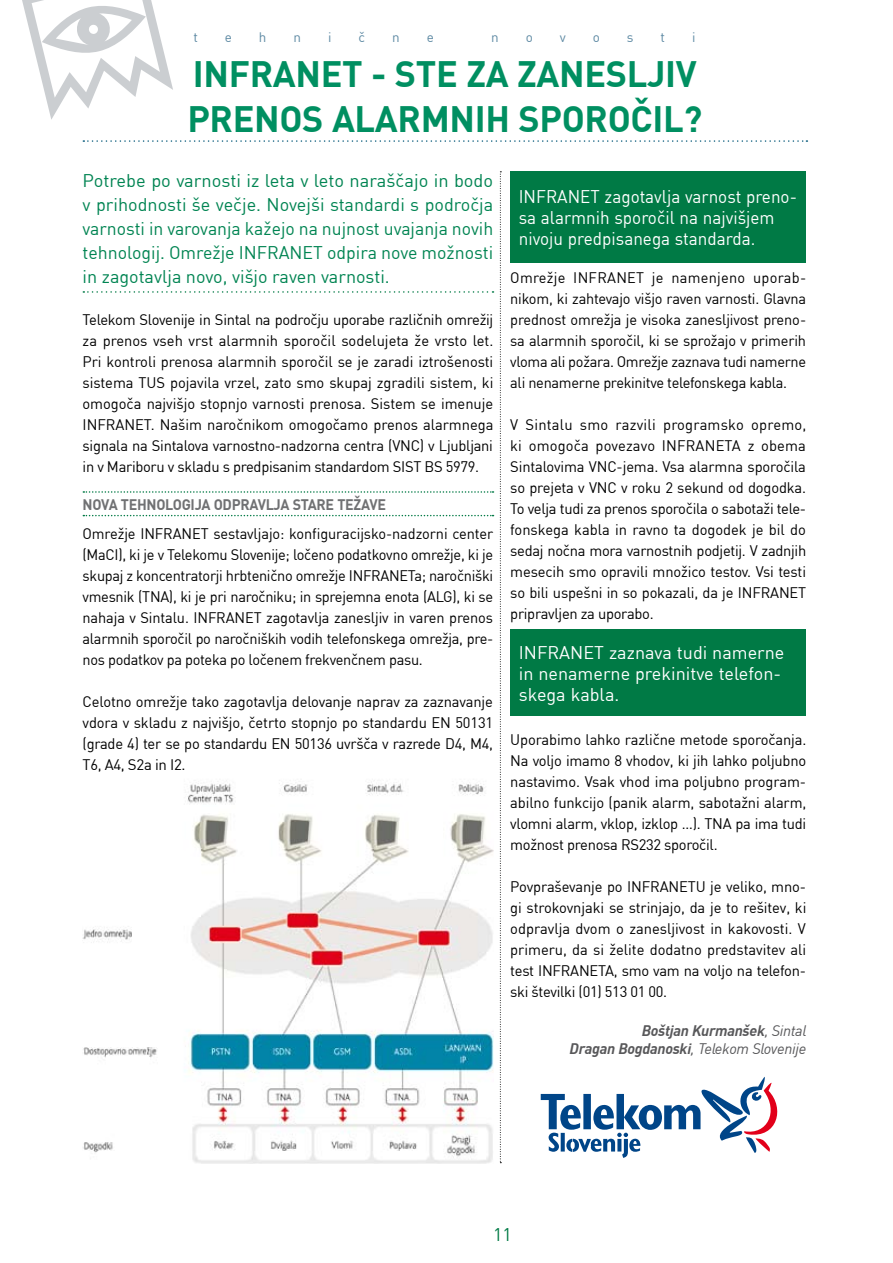
<style>
.page{position:relative;width:893px;height:1263px;background:#fff}
.page>*{position:absolute;margin:0;border:0;box-sizing:border-box;transform-origin:0 0}
.t1{font:700 36px/45px "DINCE";letter-spacing:-.01em;color:#008f61}
.t2{font:18px/24px "DINCE";color:#008452;text-align:justify}
.t3{font:18px/21px "DINCE";color:#fff;scale:.95 1}
.t4{font:18px/21px "DINCE";color:#fff}
.t5{font:18px "DINCE";color:#007a45}
.t6{font:15px/21px "DINCE";letter-spacing:-.02em;color:#000;text-align:justify}
.t7{font:italic 700 15px/18px "DINCE";letter-spacing:-.02em;color:#58585a;text-align:right}
.t8{font:700 15px "DINCE";color:#707173;scale:.95 1}
.t9{font:13.5px "DINCE";color:#5d89a3}
.s1{font-weight:400}
</style>
<div class="page">
<svg style="left:500px;top:171px;width:1px;height:992px"></svg>
<svg style="left:22px;top:0;width:151px;height:120px"></svg>
<svg style="left:83px;top:291px;width:410px;height:2px"></svg>
<svg style="left:83px;top:491px;width:410px;height:2px"></svg>
<svg style="left:83px;top:515px;width:410px;height:1px"></svg>
<svg style="left:83px;top:140px;width:724px;height:2px"></svg>
<div style="left:510px;top:171px;width:296px;height:92px;background:#007a45"></div>
<img style="left:83px;top:780px;width:410px;height:383px">
<div style="left:510px;top:629px;width:296px;height:87px;background:#007a45"></div>
<svg style="left:541px;top:1077px;width:237px;height:81px"></svg>
<p class="t9" style="left:193px;top:28px;width:6px">t</p>
<p class="t9" style="left:225px;top:28px;width:9px">e</p>
<p class="t9" style="left:259px;top:28px;width:9px">h</p>
<p class="t9" style="left:294px;top:28px;width:9px">n</p>
<p class="t9" style="left:328px;top:28px;width:5px">i</p>
<p class="t9" style="left:359px;top:28px;width:8px">č</p>
<p class="t9" style="left:392px;top:28px;width:9px">n</p>
<p class="t9" style="left:427px;top:28px;width:9px">e</p>
<p class="t9" style="left:491px;top:28px;width:9px">n</p>
<p class="t9" style="left:526px;top:28px;width:9px">o</p>
<p class="t9" style="left:560px;top:28px;width:8px">v</p>
<p class="t9" style="left:593px;top:28px;width:9px">o</p>
<p class="t9" style="left:627px;top:28px;width:8px">s</p>
<p class="t9" style="left:660px;top:28px;width:6px">t</p>
<p class="t9" style="left:692px;top:28px;width:5px">i</p>
<h1 class="t1" style="left:187px;top:50px;width:516px">INFRANET - STE ZA ZANESLJIV<br>PRENOS ALARMNIH SPOROČIL?</h1>
<p class="t2" style="left:83px;top:168px;width:412px">Potrebe po varnosti iz leta v leto naraščajo in bodo v prihodnosti še večje. Novejši standardi s področja varnosti in varovanja kažejo na nujnost uvajanja novih tehnologij. Omrežje INFRANET odpira nove možnosti in zagotavlja novo, višjo raven varnosti.</p>
<p class="t6" style="left:83px;top:308px;width:412px">Telekom Slovenije in Sintal na področju uporabe različnih omrežij za prenos vseh vrst alarmnih sporočil sodelujeta že vrsto let.<br>Pri kontroli prenosa alarmnih sporočil se je zaradi iztrošenosti sistema TUS pojavila vrzel, zato smo skupaj zgradili sistem, ki omogoča najvišjo stopnjo varnosti prenosa. Sistem se imenuje INFRANET. Našim naročnikom omogočamo prenos alarmnega signala na Sintalova varnostno-nadzorna centra (VNC) v Ljubljani in v Mariboru v skladu s predpisanim standardom SIST BS 5979.</p>
<p class="t8" style="left:83px;top:494px;width:50px">NOVA TEHNOLOGIJA</p>
<p class="t8" style="left:214px;top:494px;width:10px">ODPRAVLJA</p>
<p class="t8" style="left:293px;top:494px;width:10px">STARE</p>
<p class="t8" style="left:337px;top:494px;width:10px">TEŽAVE</p>
<p class="t6" style="left:83px;top:523px;width:412px">Omrežje INFRANET sestavljajo: konfiguracijsko-nadzorni center (MaCI), ki je v Telekomu Slovenije; ločeno podatkovno omrežje, ki je skupaj z koncentratorji hrbtenično omrežje INFRANETa; naročniški vmesnik (TNA), ki je pri naročniku; in sprejemna enota (ALG), ki se nahaja v Sintalu. INFRANET zagotavlja zanesljiv in varen prenos alarmnih sporočil po naročniških vodih telefonskega omrežja, pre&shy;nos podatkov pa poteka po ločenem frekvenčnem pasu.</p>
<p class="t6" style="left:83px;top:691px;width:412px">Celotno omrežje tako zagotavlja delovanje naprav za zaznavanje vdora v skladu z najvišjo, četrto stopnjo po standardu EN 50131 (grade 4) ter se po standardu EN 50136 uvršča v razrede D4, M4, T6, A4, S2a in I2.</p>
<p class="t3" style="left:519px;top:186px;width:294px">INFRANET zagotavlja varnost preno&shy;sa alarmnih sporočil na najvišjem nivoju predpisanega standarda.</p>
<p class="t6" style="left:510px;top:267px;width:297px">Omrežje INFRANET je namenjeno uporab&shy;nikom, ki zahtevajo višjo raven varnosti. Glavna prednost omrežja je visoka zanesljivost preno&shy;sa alarmnih sporočil, ki se sprožajo v primerih vloma ali požara. Omrežje zaznava tudi namerne ali nenamerne prekinitve telefonskega kabla.</p>
<p class="t6" style="left:510px;top:414px;width:298px">V Sintalu smo razvili programsko opremo, ki omogoča povezavo INFRANETA z obema Sintalovima VNC-jema. Vsa alarmna sporočila so prejeta v VNC v roku 2 sekund od dogodka.<br>To velja tudi za prenos sporočila o sabotaži tele&shy;fonskega kabla in ravno ta dogodek je bil do sedaj nočna mora varnostnih podjetij. V zadnjih mesecih smo opravili množico testov. Vsi testi so bili uspešni in so pokazali, da je INFRANET pripravljen za uporabo.</p>
<p class="t4" style="left:519px;top:641px;width:267px">INFRANET zaznava tudi namerne in nenamerne prekinitve telefon&shy;skega kabla.</p>
<p class="t6" style="left:510px;top:729px;width:298px">Uporabimo lahko različne metode sporočanja.<br>Na voljo imamo 8 vhodov, ki jih lahko poljubno nastavimo. Vsak vhod ima poljubno program&shy;abilno funkcijo (panik alarm, sabotažni alarm, vlomni alarm, vklop, izklop …). TNA pa ima tudi možnost prenosa RS232 sporočil.</p>
<p class="t6" style="left:510px;top:876px;width:298px">Povpraševanje po INFRANETU je veliko, mno&shy;gi strokovnjaki se strinjajo, da je to rešitev, ki odpravlja dvom o zanesljivost in kakovosti. V primeru, da si želite dodatno predstavitev ali test INFRANETA, smo vam na voljo na telefon&shy;ski številki (01) 513 01 00.</p>
<p class="t7" style="left:570px;top:1021px;width:238px">Boštjan Kurmanšek<span class="s1">, Sintal<br></span>Dragan Bogdanoski<span class="s1">, Telekom Slovenije</span></p>
<p class="t5" style="left:493px;top:1223px;width:20px">11</p>
</div>
